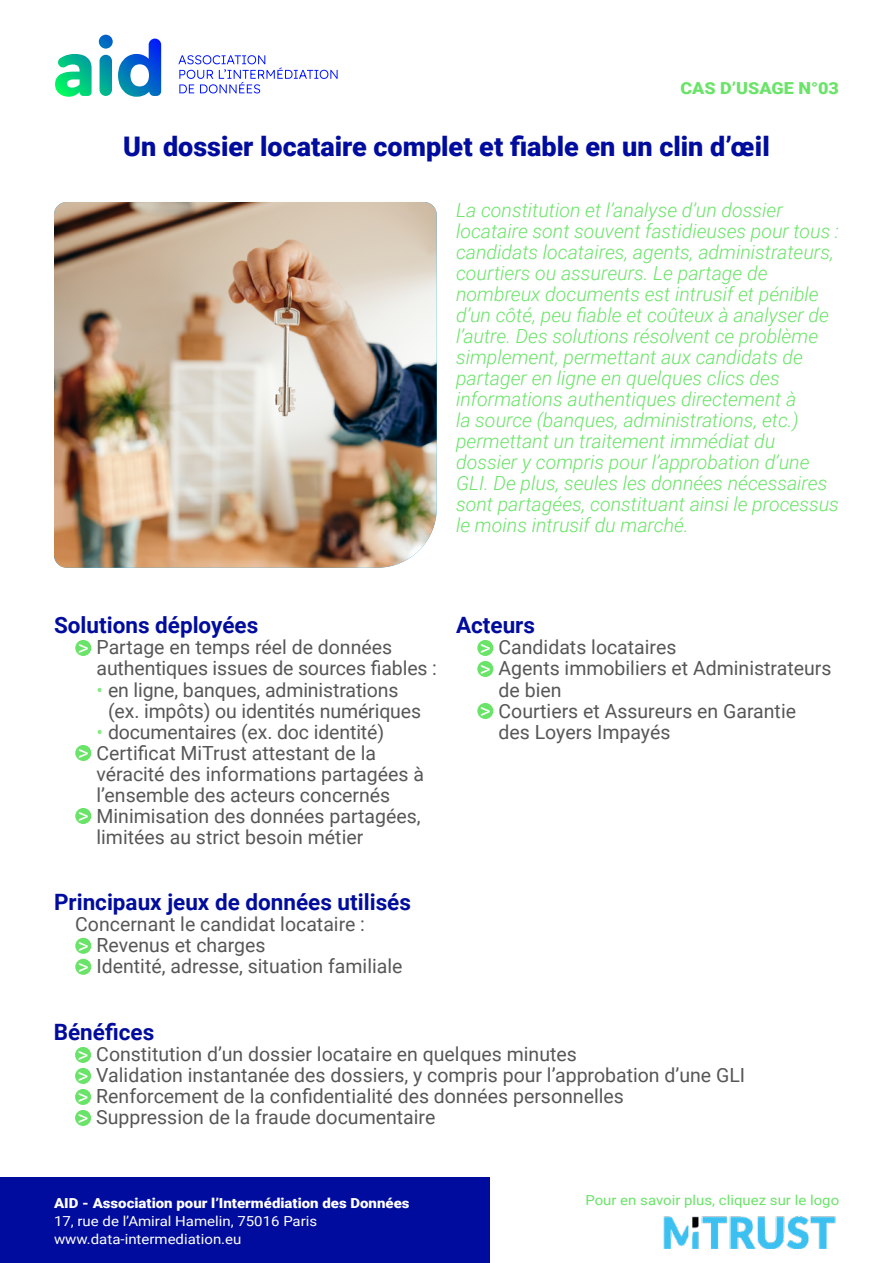
<style>
.page{position:relative;width:893px;height:1263px;background:#fff}
.page>*{position:absolute;margin:0;border:0;box-sizing:border-box;transform-origin:0 0}
.t1{font:900 27px "Roboto";color:#000c9d}
.t2{font:700 22.5px "Roboto";color:#000c9d}
.t3{font:19.5px/21px "Roboto";color:#575756}
.t4{font:italic 300 19.5px/21px "Roboto";color:#6ae468}
.t5{font:900 16.5px "Roboto";color:#6ae468;scale:1.09 1}
.t6{font:13.8px/18px "Roboto";color:#fff;scale:1.09 1}
.t7{font:900 13.8px "Roboto";color:#fff;scale:1.09 1}
.t8{font:13.8px "Roboto";color:#6ae468;scale:1.09 1}
.s1{font-size:21px;color:#fff}
.s2{color:#88e986}
</style>
<div class="page">
<svg style="left:55px;top:35px;width:106px;height:62px"></svg>
<svg style="left:178px;top:55px;width:160px;height:38px"></svg>
<div style="left:0;top:1178px;width:489px;height:85px;background:#000c9d"></div>
<img style="left:54px;top:202px;width:383px;height:366px">
<div style="left:75px;top:640px;width:16px;height:16px;background:#6ae468;border-radius:50%"></div>
<div style="left:75px;top:745px;width:16px;height:16px;background:#6ae468;border-radius:50%"></div>
<div style="left:75px;top:808px;width:16px;height:16px;background:#6ae468;border-radius:50%"></div>
<div style="left:75px;top:1047px;width:16px;height:16px;background:#6ae468;border-radius:50%"></div>
<div style="left:75px;top:1068px;width:16px;height:16px;background:#6ae468;border-radius:50%"></div>
<div style="left:75px;top:1089px;width:16px;height:16px;background:#6ae468;border-radius:50%"></div>
<div style="left:75px;top:1110px;width:16px;height:16px;background:#6ae468;border-radius:50%"></div>
<div style="left:75px;top:938px;width:16px;height:16px;background:#6ae468;border-radius:50%"></div>
<div style="left:75px;top:959px;width:16px;height:16px;background:#6ae468;border-radius:50%"></div>
<div style="left:477px;top:640px;width:16px;height:16px;background:#6ae468;border-radius:50%"></div>
<div style="left:477px;top:661px;width:16px;height:16px;background:#6ae468;border-radius:50%"></div>
<div style="left:477px;top:703px;width:16px;height:16px;background:#6ae468;border-radius:50%"></div>
<img style="left:663px;top:1216px;width:173px;height:32px">
<p class="t5" style="left:680px;top:76px;width:147px">CAS D’USAGE N°03</p>
<h1 class="t1" style="left:123px;top:128px;width:648px">Un dossier locataire complet et fiable en un clin d’œil</h1>
<p class="t4" style="left:456px;top:198px;width:384px">La constitution et l’analyse d’un dossier locataire sont souvent fastidieuses pour tous : candidats locataires, agents, administrateurs, courtiers ou assureurs. Le partage de nombreux documents est intrusif et pénible d’un côté, peu fiable et coûteux à analyser de l’autre. Des solutions résolvent ce problème simplement, permettant aux candidats de partager en ligne en quelques clics des informations authentiques directement à<br>la source (banques, administrations, etc.) permettant un traitement immédiat du dossier y compris pour l’approbation d’une GLI. De plus, seules les données nécessaires sont partagées, constituant ainsi le processus le moins intrusif du marché.</p>
<p class="t2" style="left:54px;top:610px;width:206px">Solutions déployées</p>
<p class="t3" style="left:97px;top:636px;width:342px;text-indent:-19px"><span class="s1">&gt;</span> Partage en temps réel de données authentiques issues de sources fiables :</p>
<p class="t3" style="left:108px;top:678px;width:315px;text-indent:-11px"><span class="s2">•</span> en ligne, banques, administrations (ex. impôts) ou identités numériques</p>
<p class="t3" style="left:97px;top:720px;width:289px"><span class="s2">•</span> documentaires (ex. doc identité)</p>
<p class="t3" style="left:78px;top:741px;width:300px"><span class="s1">&gt;</span> Certificat MiTrust attestant de la</p>
<p class="t3" style="left:97px;top:762px;width:329px">véracité des informations partagées à</p>
<p class="t3" style="left:97px;top:783px;width:295px">l’ensemble des acteurs concernés</p>
<p class="t3" style="left:78px;top:804px;width:344px"><span class="s1">&gt;</span> Minimisation des données partagées,</p>
<p class="t3" style="left:97px;top:825px;width:268px">limitées au strict besoin métier</p>
<p class="t2" style="left:54px;top:886px;width:358px">Principaux jeux de données utilisés</p>
<p class="t3" style="left:75px;top:913px;width:329px">Concernant le candidat locataire :<br><span class="s1">&gt;</span> Revenus et charges<br><span class="s1">&gt;</span> Identité, adresse, situation familiale</p>
<p class="t2" style="left:456px;top:610px;width:81px">Acteurs</p>
<p class="t3" style="left:480px;top:636px;width:198px"><span class="s1">&gt;</span> Candidats locataires</p>
<p class="t3" style="left:480px;top:657px;width:353px"><span class="s1">&gt;</span> Agents immobiliers et Administrateurs</p>
<p class="t3" style="left:499px;top:678px;width:64px">de bien</p>
<p class="t3" style="left:480px;top:699px;width:318px"><span class="s1">&gt;</span> Courtiers et Assureurs en Garantie</p>
<p class="t3" style="left:499px;top:720px;width:173px">des Loyers Impayés</p>
<p class="t2" style="left:54px;top:1017px;width:102px">Bénéfices</p>
<p class="t3" style="left:78px;top:1043px;width:669px"><span class="s1">&gt;</span> Constitution d’un dossier locataire en quelques minutes<br><span class="s1">&gt;</span> Validation instantanée des dossiers, y compris pour l’approbation d’une GLI <span class="s1">&gt;</span> Renforcement de la confidentialité des données personnelles<br><span class="s1">&gt;</span> Suppression de la fraude documentaire</p>
<p class="t7" style="left:54px;top:1194px;width:328px">AID - Association pour l’Intermédiation des Données</p>
<p class="t8" style="left:585px;top:1190px;width:234px">Pour en savoir plus, cliquez sur le logo</p>
<p class="t6" style="left:54px;top:1212px;width:243px">17, rue de l’Amiral Hamelin, 75016 Paris www.data-intermediation.eu</p>
</div>
